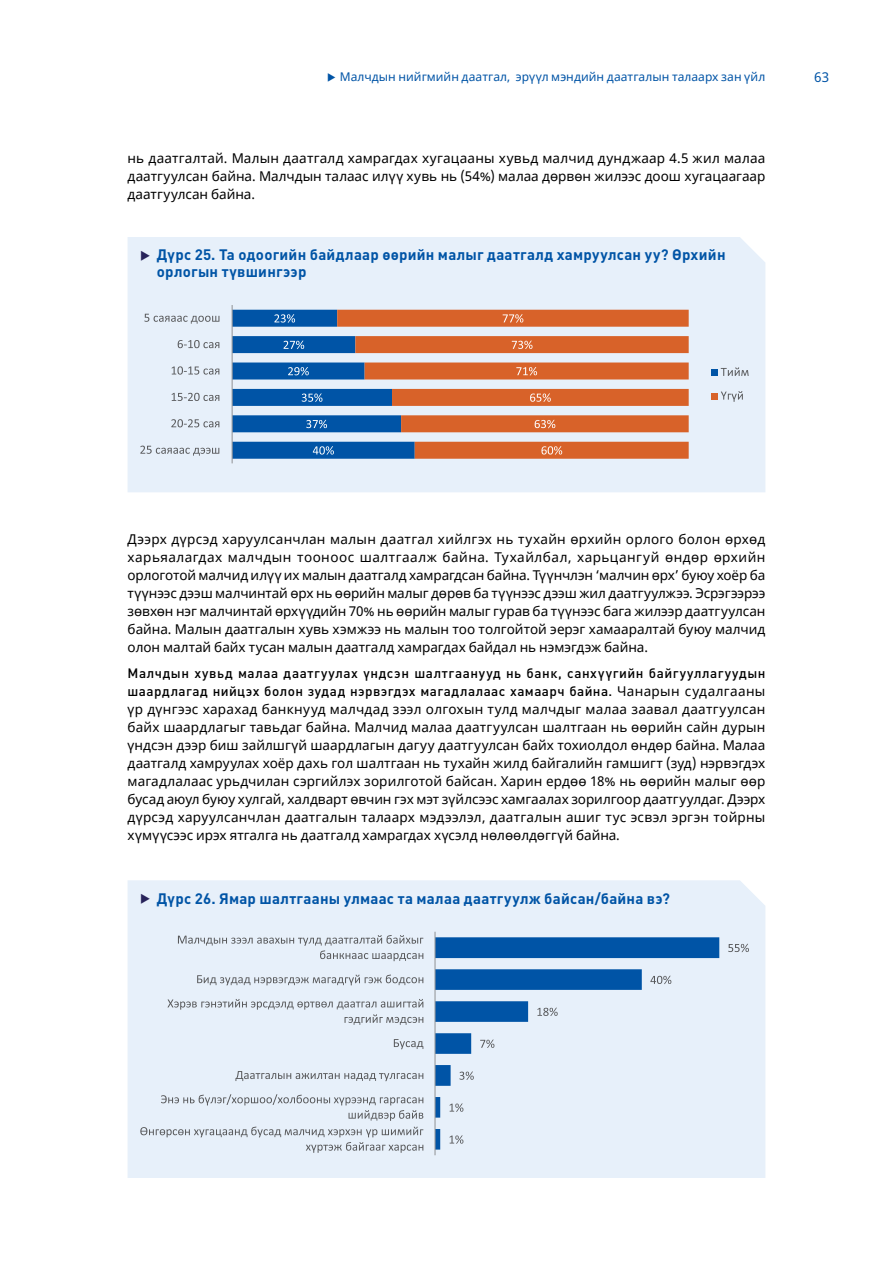
<style>
.page{position:relative;width:893px;height:1263px;background:#fff}
.page>*{position:absolute;margin:0;border:0;box-sizing:border-box;transform-origin:0 0}
.t1{font:700 15px/16.2px "DIN Pro";letter-spacing:.015em;color:#0054a6}
.t2{font:13.5px/18px "Noto Sans";color:#000;text-align:justify}
.t3{font:500 13.5px/18px "DIN Pro";letter-spacing:.035em;color:#000}
.t4{font:13.5px "Noto Sans";color:#0054a6}
.t5{font:12px "Noto Sans";color:#0054a6}
.s1{font-family:"Noto Sans";font-weight:400}
</style>
<div class="page">
<div style="left:128px;top:237px;width:637px;height:255px;background:#e7f0fa"></div>
<svg style="left:415px;top:310px;width:274px;height:149px;background:#dc906d"></svg>
<hr style="left:232px;top:305px;width:1px;height:158px;background:#939598">
<svg style="left:232px;top:310px;width:183px;height:149px;background:#6a89b0"></svg>
<svg style="left:541px;top:446px;width:21px;height:9px"></svg>
<svg style="left:535px;top:420px;width:20px;height:8px"></svg>
<svg style="left:530px;top:393px;width:21px;height:9px"></svg>
<svg style="left:516px;top:367px;width:21px;height:8px"></svg>
<svg style="left:512px;top:341px;width:20px;height:8px"></svg>
<svg style="left:503px;top:314px;width:20px;height:9px"></svg>
<svg style="left:140px;top:446px;width:79px;height:10px"></svg>
<svg style="left:171px;top:419px;width:48px;height:8px"></svg>
<svg style="left:172px;top:393px;width:47px;height:8px"></svg>
<svg style="left:172px;top:366px;width:47px;height:9px"></svg>
<svg style="left:178px;top:340px;width:41px;height:8px"></svg>
<svg style="left:144px;top:314px;width:75px;height:10px"></svg>
<div style="left:711px;top:369px;width:7px;height:7px;background:#0054a6"></div>
<svg style="left:721px;top:367px;width:28px;height:9px"></svg>
<div style="left:711px;top:393px;width:7px;height:6px;background:#d86229"></div>
<svg style="left:721px;top:391px;width:22px;height:11px"></svg>
<div style="left:128px;top:880px;width:637px;height:298px;background:#e7f0fa"></div>
<svg style="left:436px;top:937px;width:283px;height:212px;background:#b3cde7"></svg>
<hr style="left:434px;top:932px;width:2px;height:223px;background:#939598">
<svg style="left:450px;top:1135px;width:13px;height:9px"></svg>
<svg style="left:450px;top:1103px;width:13px;height:9px"></svg>
<svg style="left:459px;top:1071px;width:15px;height:9px"></svg>
<svg style="left:480px;top:1039px;width:14px;height:9px"></svg>
<svg style="left:537px;top:1008px;width:21px;height:8px"></svg>
<svg style="left:650px;top:976px;width:21px;height:8px"></svg>
<svg style="left:728px;top:944px;width:21px;height:8px"></svg>
<svg style="left:140px;top:1094px;width:283px;height:59px;background:#d8e0e9"></svg>
<svg style="left:235px;top:1071px;width:188px;height:10px;background:#c6cdd6"></svg>
<svg style="left:394px;top:1039px;width:29px;height:10px"></svg>
<svg style="left:168px;top:999px;width:255px;height:26px;background:#d6dee7"></svg>
<svg style="left:197px;top:974px;width:226px;height:11px;background:#c8cfd7"></svg>
<svg style="left:178px;top:935px;width:245px;height:26px;background:#d4dce5"></svg>
<svg style="left:141px;top:250px;width:9px;height:10px"></svg>
<svg style="left:141px;top:894px;width:9px;height:10px"></svg>
<p class="t5" style="left:340px;top:69px;width:427px">Малчдын нийгмийн даатгал, эрүүл мэндийн даатгалын талаарх зан үйл</p>
<p class="t4" style="left:814px;top:68px;width:17px">63</p>
<p class="t2" style="left:128px;top:150px;width:639px">нь даатгалтай. Малын даатгалд хамрагдах хугацааны хувьд малчид дунджаар 4.5 жил малаа даатгуулсан байна. Малчдын талаас илүү хувь нь (54%) малаа дөрвөн жилээс доош хугацаагаар даатгуулсан байна.</p>
<p class="t1" style="left:157px;top:245px;width:570px">Дүрс 25. Та одоогийн байдлаар өөрийн малыг даатгалд хамруулсан уу? Өрхийн орлогын түвшингээр</p>
<p class="t2" style="left:128px;top:530px;width:639px">Дээрх дүрсэд харуулсанчлан малын даатгал хийлгэх нь тухайн өрхийн орлого болон өрхөд харьяалагдах малчдын тооноос шалтгаалж байна. Тухайлбал, харьцангуй өндөр өрхийн орлоготой малчид илүү их малын даатгалд хамрагдсан байна. Түүнчлэн ‘малчин өрх’ буюу хоёр ба түүнээс дээш малчинтай өрх нь өөрийн малыг дөрөв ба түүнээс дээш жил даатгуулжээ. Эсрэгээрээ зөвхөн нэг малчинтай өрхүүдийн 70% нь өөрийн малыг гурав ба түүнээс бага жилээр даатгуулсан байна. Малын даатгалын хувь хэмжээ нь малын тоо толгойтой эерэг хамааралтай буюу малчид олон малтай байх тусан малын даатгалд хамрагдах байдал нь нэмэгдэж байна.</p>
<p class="t3" style="left:128px;top:663px;width:639px">Малчдын хувьд малаа даатгуулах үндсэн шалтгаанууд нь банк, санхүүгийн байгууллагуудын шаардлагад нийцэх болон зудад нэрвэгдэх магадлалаас хамаарч байна. <span class="s1">Чанарын судалгааны</span></p>
<p class="t2" style="left:128px;top:701px;width:639px">үр дүнгээс харахад банкнууд малчдад зээл олгохын тулд малчдыг малаа заавал даатгуулсан байх шаардлагыг тавьдаг байна. Малчид малаа даатгуулсан шалтгаан нь өөрийн сайн дурын үндсэн дээр биш зайлшгүй шаардлагын дагуу даатгуулсан байх тохиолдол өндөр байна. Малаа даатгалд хамруулах хоёр дахь гол шалтгаан нь тухайн жилд байгалийн гамшигт (зуд) нэрвэгдэх магадлалаас урьдчилан сэргийлэх зорилготой байсан. Харин ердөө 18% нь өөрийн малыг өөр бусад аюул буюу хулгай, халдварт өвчин гэх мэт зүйлсээс хамгаалах зорилгоор даатгуулдаг. Дээрх дүрсэд харуулсанчлан даатгалын талаарх мэдээлэл, даатгалын ашиг тус эсвэл эргэн тойрны хүмүүсээс ирэх ятгалга нь даатгалд хамрагдах хүсэлд нөлөөлдөггүй байна.</p>
<p class="t1" style="left:157px;top:888px;width:515px">Дүрс 26. Ямар шалтгааны улмаас та малаа даатгуулж байсан/байна вэ?</p>
</div>
